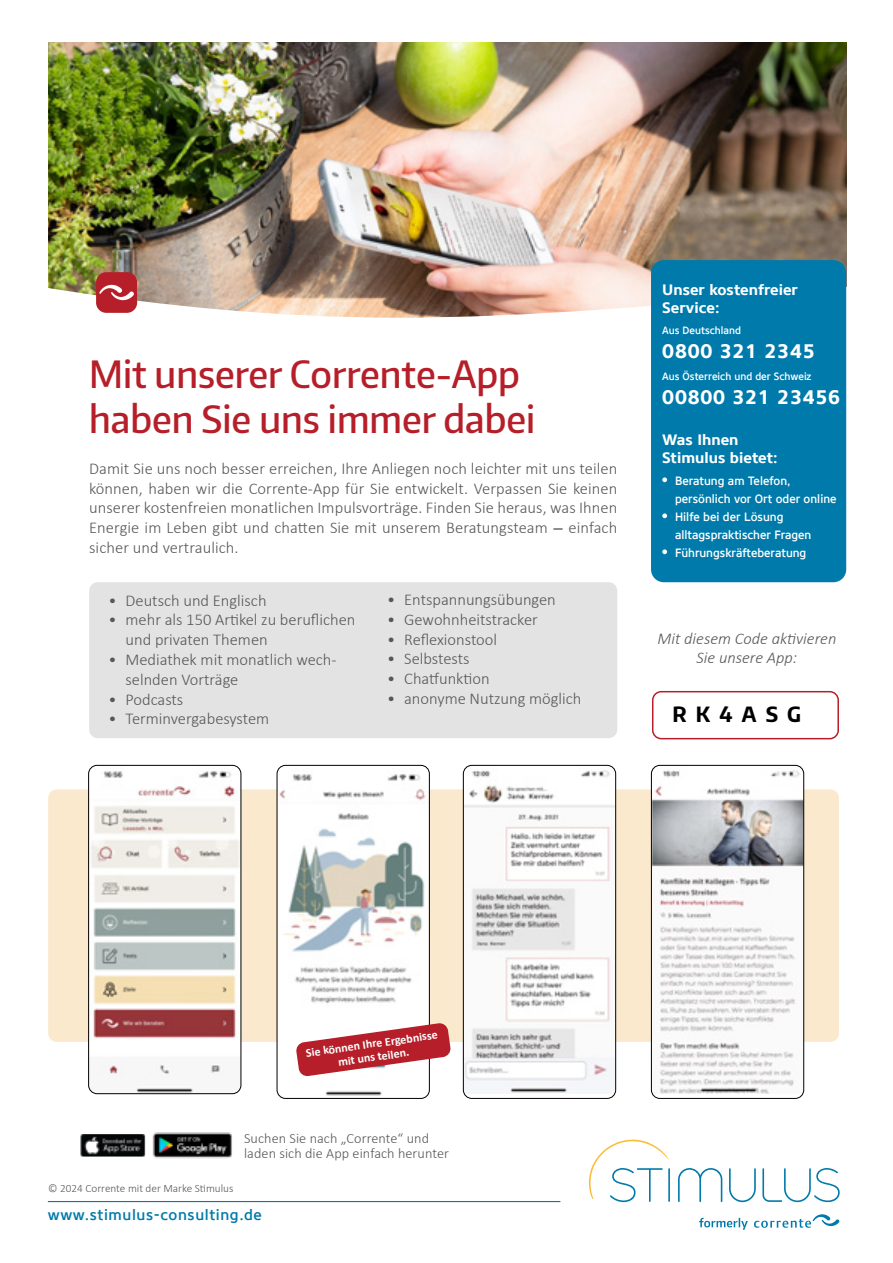
<style>
.page{position:relative;width:893px;height:1263px;background:#fff}
.page>*{position:absolute;margin:0;border:0;box-sizing:border-box;transform-origin:0 0}
.t1{font:500 37.5px "Encode Sans Narrow";color:#b61f29}
.t2{font:700 21px "Encode Sans Narrow";letter-spacing:.44em;color:#000}
.t3{font:700 19.5px "Core Sans N65";letter-spacing:.04em;color:#fff}
.t4{font:300 16.5px/19.8px "Calibri";color:#575756}
.t5{font:italic 300 16.5px/19.5px "Calibri";color:#575756;text-align:center}
.t6{font:700 15px "Core Sans N65";color:#fff}
.t7{font:500 15px "Core Sans N55";letter-spacing:.04em;color:#007aab}
.t8{font:300 14.25px/15px "Calibri";letter-spacing:.005em;color:#575756}
.t9{font:500 12px "Core Sans N55";color:#fff;scale:.96 1}
.t10{font:700 12px/13.5px "Calibri";color:#fff;text-align:center}
.t11{font:300 11.25px "Calibri";color:#575756}
.t12{font:500 10.5px "Core Sans N55";color:#fff;scale:.96 1}
</style>
<div class="page">
<img style="left:48px;top:43px;width:798px;height:222px">
<svg style="left:48px;top:265px;width:799px;height:178px"></svg>
<div style="left:96px;top:272px;width:41px;height:41px;background:#b61f29;border-radius:10px"></div>
<svg style="left:99px;top:285px;width:35px;height:15px"></svg>
<div style="left:89px;top:582px;width:528px;height:156px;background:#e3e3e3;border-radius:9px"></div>
<img style="left:80px;top:1134px;width:65px;height:22px">
<img style="left:152px;top:1132px;width:80px;height:27px">
<hr style="left:48px;top:1201px;width:512px;height:1px;background:#007aab">
<div style="left:48px;top:789px;width:791px;height:253px;background:#fbe9cd;border-radius:9px"></div>
<img style="left:89px;top:765px;width:152px;height:329px">
<div style="left:88px;top:765px;width:153px;height:329px;border:1px solid #000;border-radius:9px"></div>
<img style="left:277px;top:767px;width:152px;height:329px">
<div style="left:277px;top:765px;width:153px;height:334px;border:1px solid #000;border-radius:9px"></div>
<img style="left:652px;top:765px;width:152px;height:329px">
<div style="left:651px;top:765px;width:153px;height:334px;border:1px solid #000;border-radius:9px"></div>
<img style="left:463px;top:765px;width:152px;height:329px">
<div style="left:463px;top:765px;width:153px;height:334px;border:1px solid #000;border-radius:9px"></div>
<svg style="left:296px;top:1023px;width:155px;height:53px"></svg>
<div style="left:651px;top:260px;width:195px;height:322px;background:#007aab;border-radius:13px"></div>
<div style="left:652px;top:691px;width:187px;height:48px;border:2px solid #b61f29;border-radius:9px"></div>
<svg style="left:662px;top:477px;width:5px;height:5px"></svg>
<svg style="left:662px;top:513px;width:5px;height:5px"></svg>
<svg style="left:662px;top:549px;width:5px;height:5px"></svg>
<svg style="left:588px;top:1139px;width:252px;height:63px"></svg>
<svg style="left:754px;top:1214px;width:85px;height:14px"></svg>
<svg style="left:699px;top:1218px;width:49px;height:12px"></svg>
<p class="t1" style="left:89px;top:349px;width:432px">Mit unserer Corrente-App</p>
<p class="t1" style="left:89px;top:394px;width:448px">haben Sie uns immer dabei</p>
<p class="t4" style="left:89px;top:458px;width:530px;text-align:justify">Damit Sie uns noch besser erreichen, Ihre Anliegen noch leichter mit uns teilen können, haben wir die Corrente-App für Sie entwickelt. Verpassen Sie keinen unserer kostenfreien monatlichen Impulsvorträge. Finden Sie heraus, was Ihnen Energie im Leben gibt und chatten Sie mit unserem Beratungsteam ̶ einfach sicher und vertraulich.</p>
<p class="t4" style="left:109px;top:590px;width:160px">• Deutsch und Englisch</p>
<p class="t4" style="left:126px;top:610px;width:231px;text-indent:-17px">• mehr als 150 Artikel zu beruflichen und privaten Themen</p>
<p class="t4" style="left:126px;top:649px;width:212px;text-indent:-17px">• Mediathek mit monatlich wech&shy;selnden Vorträge</p>
<p class="t4" style="left:109px;top:689px;width:76px">• Podcasts</p>
<p class="t4" style="left:109px;top:709px;width:162px">• Terminvergabesystem</p>
<p class="t4" style="left:387px;top:589px;width:170px">• Entspannungsübungen</p>
<p class="t4" style="left:387px;top:609px;width:152px">• Gewohnheitstracker</p>
<p class="t4" style="left:387px;top:629px;width:111px">• Reflexionstool</p>
<p class="t4" style="left:387px;top:649px;width:84px">• Selbstests</p>
<p class="t4" style="left:387px;top:668px;width:104px">• Chatfunktion</p>
<p class="t4" style="left:387px;top:688px;width:196px">• anonyme Nutzung möglich</p>
<p class="t6" style="left:662px;top:280px;width:137px">Unser kostenfreier</p>
<p class="t6" style="left:662px;top:298px;width:59px">Service:</p>
<p class="t12" style="left:662px;top:323px;width:84px">Aus Deutschland</p>
<p class="t3" style="left:662px;top:338px;width:154px">0800 321 2345</p>
<p class="t12" style="left:662px;top:370px;width:157px">Aus Österreich und der Schweiz</p>
<p class="t3" style="left:662px;top:385px;width:179px">00800 321 23456</p>
<p class="t6" style="left:662px;top:430px;width:78px">Was Ihnen</p>
<p class="t6" style="left:662px;top:448px;width:117px">Stimulus bietet:</p>
<p class="t9" style="left:675px;top:473px;width:122px">Beratung am Telefon,</p>
<p class="t9" style="left:675px;top:491px;width:170px">persönlich vor Ort oder online</p>
<p class="t9" style="left:675px;top:509px;width:114px">Hilfe bei der Lösung</p>
<p class="t9" style="left:675px;top:527px;width:144px">alltagspraktischer Fragen</p>
<p class="t9" style="left:675px;top:545px;width:138px">Führungskräfteberatung</p>
<p class="t5" style="left:657px;top:628px;width:180px">Mit diesem Code aktivieren<br>Sie unsere App:</p>
<p class="t2" style="left:672px;top:700px;width:130px">RK4ASG</p>
<p class="t10" style="left:305px;top:1046px;width:134px;rotate:-8deg">Sie können Ihre Ergebnisse mit uns teilen.</p>
<p class="t11" style="left:48px;top:1181px;width:187px">© 2024 Corrente mit der Marke Stimulus</p>
<p class="t8" style="left:244px;top:1130px;width:206px">Suchen Sie nach „Corrente“ und laden sich die App einfach herunter</p>
<p class="t7" style="left:48px;top:1204px;width:216px">www.stimulus-consulting.de</p>
</div>
